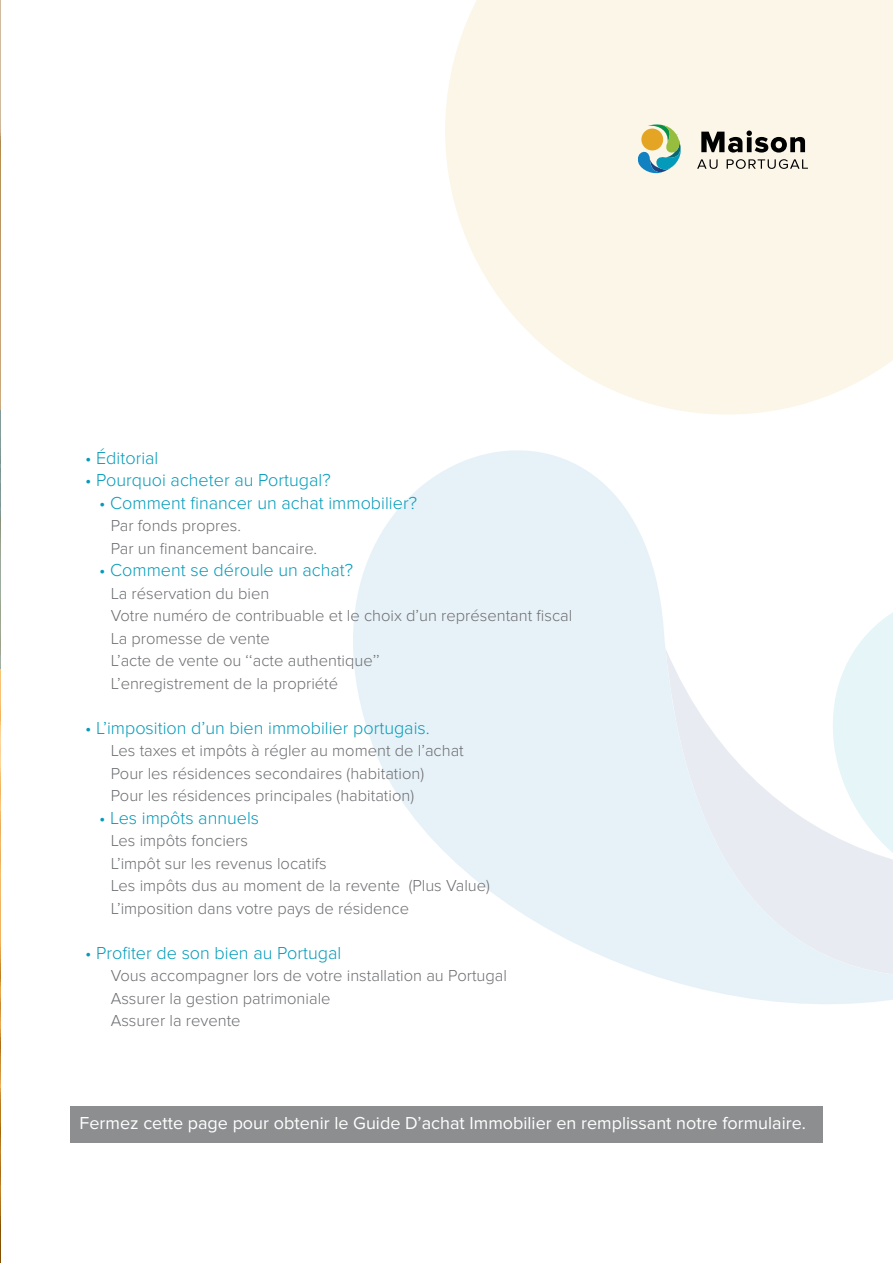
<style>
.page{position:relative;width:893px;height:1263px;background:#fff}
.page>*{position:absolute;margin:0;border:0;box-sizing:border-box;transform-origin:0 0}
.t1{font:300 18px "Proxima Nova";color:#049bba}
.t2{font:18px "Proxima Nova";color:#fff}
.t3{font:300 16.5px/22.5px "Proxima Nova";color:#6d6e71}
</style>
<div class="page">
<svg style="left:445px;top:0;width:448px;height:320px;background:#fcf6eb"></svg>
<svg style="left:353px;top:320px;width:540px;height:684px;fill:#e7f2f8"></svg>
<svg style="left:744px;top:349px;width:149px;height:586px"></svg>
<div style="left:613px;top:0;width:280px;height:205px;background:#fcf6e9"></div>
<svg style="left:634px;top:124px;width:48px;height:52px;background:#b3c8ab"></svg>
<svg style="left:701px;top:131px;width:104px;height:22px;background:#85827b"></svg>
<svg style="left:697px;top:159px;width:21px;height:10px"></svg>
<svg style="left:727px;top:159px;width:81px;height:10px"></svg>
<img style="left:0;top:0;width:1px;height:1263px">
<hr style="left:0;top:410px;width:1px;height:258px;background:#1281c1">
<hr style="left:0;top:683px;width:1px;height:51px;background:#96bd3e">
<svg style="left:0;top:395px;width:1px;height:15px"></svg>
<div style="left:70px;top:1106px;width:753px;height:36px;background:#8c8e90"></div>
<p class="t1" style="left:85px;top:447px;width:75px">• Éditorial</p>
<p class="t1" style="left:85px;top:470px;width:247px">• Pourquoi acheter au Portugal?</p>
<p class="t1" style="left:99px;top:492px;width:320px">• Comment financer un achat immobilier?</p>
<p class="t3" style="left:111px;top:515px;width:208px">Par fonds propres.<br>Par un financement bancaire.</p>
<p class="t1" style="left:99px;top:560px;width:256px">• Comment se déroule un achat?</p>
<p class="t3" style="left:111px;top:582px;width:463px">La réservation du bien<br>Votre numéro de contribuable et le choix d’un représentant fiscal La promesse de vente<br>L’acte de vente ou ‘‘acte authentique’’<br>L’enregistrement de la propriété</p>
<p class="t1" style="left:85px;top:717px;width:346px">• L’imposition d’un bien immobilier portugais.</p>
<p class="t3" style="left:111px;top:740px;width:355px">Les taxes et impôts à régler au moment de l’achat<br>Pour les résidences secondaires (habitation)<br>Pour les résidences principales (habitation)</p>
<p class="t1" style="left:99px;top:807px;width:162px">• Les impôts annuels</p>
<p class="t3" style="left:111px;top:830px;width:381px">Les impôts fonciers<br>L’impôt sur les revenus locatifs<br>Les impôts dus au moment de la revente (Plus Value)<br>L’imposition dans votre pays de résidence</p>
<p class="t1" style="left:85px;top:942px;width:258px">• Profiter de son bien au Portugal</p>
<p class="t3" style="left:111px;top:965px;width:398px">Vous accompagner lors de votre installation au Portugal<br>Assurer la gestion patrimoniale<br>Assurer la revente</p>
<p class="t2" style="left:80px;top:1113px;width:728px">Fermez cette page pour obtenir le Guide D’achat Immobilier en remplissant notre formulaire.</p>
</div>
